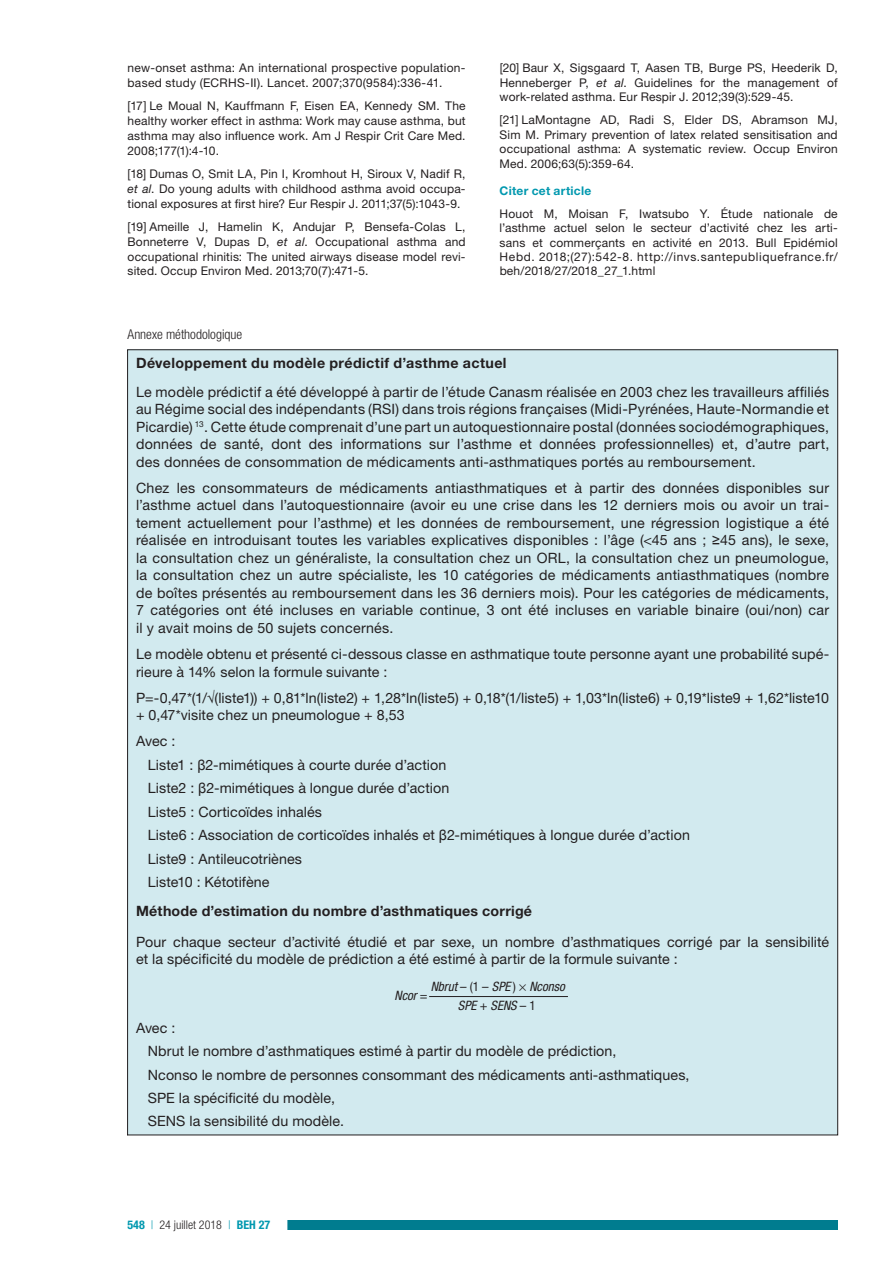
<style>
.page{position:relative;width:893px;height:1263px;background:#fff}
.page>*{position:absolute;margin:0;border:0;box-sizing:border-box;transform-origin:0 0}
.t1{font:14.25px/17.5px "Helvetica Neue LT Std";letter-spacing:.005em;color:#231f20}
.t2{font:700 14.25px "Helvetica Neue LT Std";letter-spacing:.025em;color:#231f20}
.t3{font:300 condensed 13.5px "Helvetica Neue LT Std";color:#231f20}
.t4{font:italic condensed 12.9px/18.3px "Helvetica Neue LT Std";color:#231f20;text-align:center}
.t5{font:12px/14.9px "Helvetica Neue LT Std";letter-spacing:.015em;color:#231f20;text-align:justify}
.t6{font:300 condensed 12px "Helvetica Neue LT Std";color:#231f20}
.t7{font:700 12px "Helvetica Neue LT Std";letter-spacing:.025em;color:#0098af}
.s1{font-style:italic}
.s2{font-family:"Arial"}
.s3{font-style:normal}
.s4{font-weight:700;color:#0098af}
.s5{color:#0098af}
</style>
<div class="page">
<div style="left:242px;top:1221px;width:596px;height:9px;background:#007c8f"></div>
<div style="left:110px;top:1219px;width:177px;height:12px;background:#fff"></div>
<div style="left:127px;top:349px;width:711px;height:787px;background:#d2eaef"></div>
<hr style="left:429px;top:996px;width:139px;height:1px;background:#231f20">
<svg style="left:519px;top:985px;width:7px;height:6px"></svg>
<p class="t5" style="left:128px;top:60px;width:340px">new-onset asthma: An international prospective population&shy;based study (ECRHS-II). Lancet. 2007;370(9584):336-41.</p>
<p class="t5" style="left:128px;top:99px;width:340px">[17] Le Moual N, Kauffmann F, Eisen EA, Kennedy SM. The healthy worker effect in asthma: Work may cause asthma, but asthma may also influence work. Am J Respir Crit Care Med.<br>2008;177(1):4-10.</p>
<p class="t5" style="left:128px;top:166px;width:340px">[18] Dumas O, Smit LA, Pin I, Kromhout H, Siroux V, Nadif R, <span class="s1">et al</span>. Do young adults with childhood asthma avoid occupa&shy;tional exposures at first hire? Eur Respir J. 2011;37(5):1043-9.</p>
<p class="t5" style="left:128px;top:219px;width:340px">[19] Ameille J, Hamelin K, Andujar P, Bensefa-Colas L, Bonneterre V, Dupas D, <span class="s1">et al</span>. Occupational asthma and occupational rhinitis: The united airways disease model revi&shy;sited. Occup Environ Med. 2013;70(7):471-5.</p>
<p class="t5" style="left:500px;top:61px;width:340px;line-height:14.4px">[20] Baur X, Sigsgaard T, Aasen TB, Burge PS, Heederik D, Henneberger P, <span class="s1">et al</span>. Guidelines for the management of work-related asthma. Eur Respir J. 2012;39(3):529-45.</p>
<p class="t5" style="left:500px;top:113px;width:340px;line-height:14.4px">[21] LaMontagne AD, Radi S, Elder DS, Abramson MJ, Sim M. Primary prevention of latex related sensitisation and occupational asthma: A systematic review. Occup Environ Med. 2006;63(5):359-64.</p>
<p class="t7" style="left:500px;top:183px;width:93px">Citer cet article</p>
<p class="t5" style="left:500px;top:206px;width:340px;line-height:14.4px">Houot M, Moisan F, Iwatsubo Y. Étude nationale de l’asthme actuel selon le secteur d’activité chez les arti&shy;sans et commerçants en activité en 2013. Bull Epidémiol Hebd. 2018;(27):542-8. http://invs.santepubliquefrance.fr/ beh/2018/27/2018_27_1.html</p>
<p class="t3" style="left:128px;top:327px;width:116px">Annexe méthodologique</p>
<p class="t2" style="left:136px;top:354px;width:372px">Développement du modèle prédictif d’asthme actuel</p>
<p class="t1" style="left:136px;top:383px;width:695px;text-align:justify">Le modèle prédictif a été développé à partir de l’étude Canasm réalisée en 2003 chez les travailleurs affiliés au Régime social des indépendants (RSI) dans trois régions françaises (Midi-Pyrénées, Haute-Normandie et Picardie) <sup>13</sup>. Cette étude comprenait d’une part un autoquestionnaire postal (données sociodémographiques, données de santé, dont des informations sur l’asthme et données professionnelles) et, d’autre part, des données de consommation de médicaments anti-asthmatiques portés au remboursement.</p>
<p class="t1" style="left:136px;top:479px;width:695px;text-align:justify">Chez les consommateurs de médicaments antiasthmatiques et à partir des données disponibles sur l’asthme actuel dans l’autoquestionnaire (avoir eu une crise dans les 12 derniers mois ou avoir un trai&shy;tement actuellement pour l’asthme) et les données de remboursement, une régression logistique a été réalisée en introduisant toutes les variables explicatives disponibles : l’âge (&lt;45 ans ; <span class="s2">≥</span>45 ans), le sexe, la consultation chez un généraliste, la consultation chez un ORL, la consultation chez un pneumologue, la consultation chez un autre spécialiste, les 10 catégories de médicaments antiasthmatiques (nombre de boîtes présentés au remboursement dans les 36 derniers mois). Pour les catégories de médicaments, 7 catégories ont été incluses en variable continue, 3 ont été incluses en variable binaire (oui/non) car il y avait moins de 50 sujets concernés.</p>
<p class="t1" style="left:136px;top:645px;width:695px">Le modèle obtenu et présenté ci-dessous classe en asthmatique toute personne ayant une probabilité supé&shy;rieure à 14% selon la formule suivante :</p>
<p class="t1" style="left:136px;top:688px;width:695px">P=-0,47*(1/<span class="s2">√</span>(liste1)) + 0,81*ln(liste2) + 1,28*ln(liste5) + 0,18*(1/liste5) + 1,03*ln(liste6) + 0,19*liste9 + 1,62*liste10 + 0,47*visite chez un pneumologue + 8,53</p>
<p class="t1" style="left:148px;top:729px;width:544px;line-height:23.5px;text-indent:-12px">Avec :<br>Liste1 : <span class="s2">β</span>2-mimétiques à courte durée d’action<br>Liste2 : <span class="s2">β</span>2-mimétiques à longue durée d’action<br>Liste5 : Corticoïdes inhalés<br>Liste6 : Association de corticoïdes inhalés et <span class="s2">β</span>2-mimétiques à longue durée d’action Liste9 : Antileucotriènes<br>Liste10 : Kétotifène</p>
<p class="t2" style="left:136px;top:902px;width:398px">Méthode d’estimation du nombre d’asthmatiques corrigé</p>
<p class="t1" style="left:136px;top:932px;width:695px">Pour chaque secteur d’activité étudié et par sexe, un nombre d’asthmatiques corrigé par la sensibilité et la spécificité du modèle de prédiction a été estimé à partir de la formule suivante :</p>
<p class="t4" style="left:394px;top:986px;width:35px">Ncor <span class="s3">=</span></p>
<p class="t4" style="left:431px;top:978px;width:136px">Nbrut <span class="s3">– (1 –</span> SPE <span class="s3">)</span> Nconso<br>SPE <span class="s3">+</span> SENS <span class="s3">– 1</span></p>
<p class="t1" style="left:148px;top:1015px;width:543px;line-height:23.5px;text-indent:-12px">Avec :<br>Nbrut le nombre d’asthmatiques estimé à partir du modèle de prédiction,<br>Nconso le nombre de personnes consommant des médicaments anti-asthmatiques, SPE la spécificité du modèle,<br>SENS la sensibilité du modèle.</p>
<p class="t6" style="left:128px;top:1218px;width:144px"><span class="s4">548</span> <span class="s5">|</span> 24 juillet 2018 <span class="s5">|</span> <span class="s4">BEH 27</span></p>
</div>
